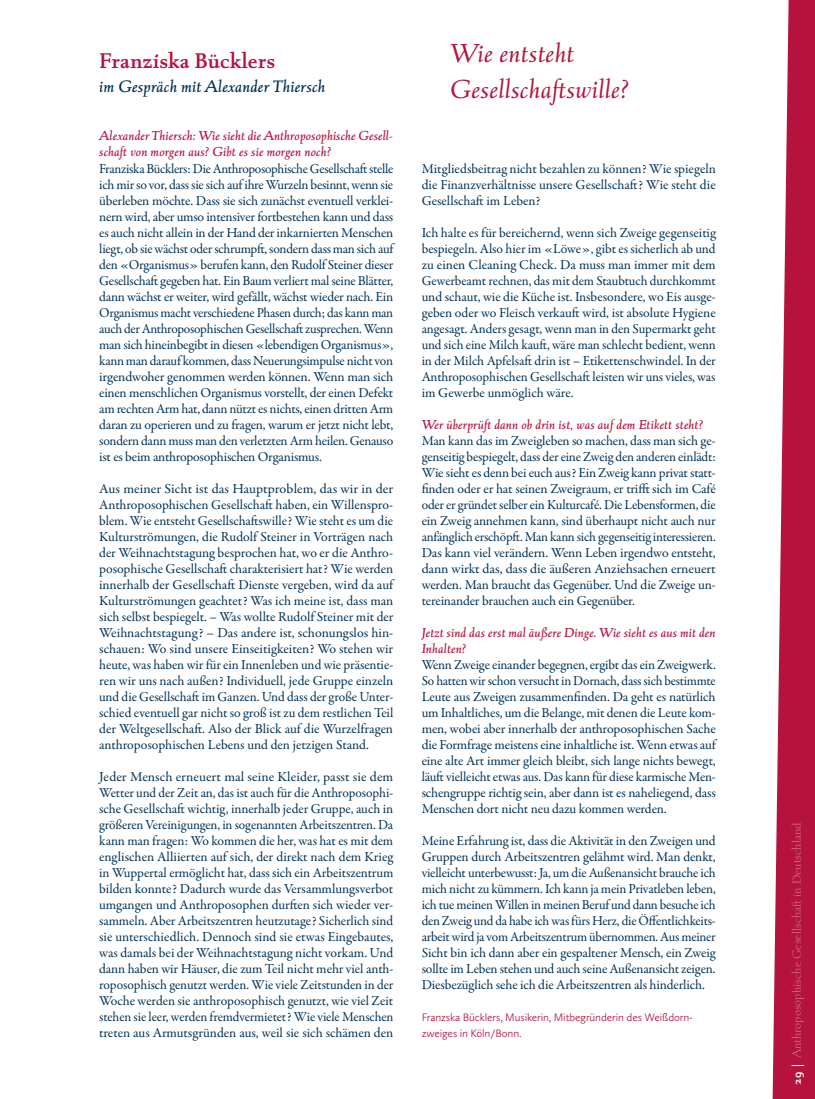
<style>
.page{position:relative;width:815px;height:1099px;background:#fff}
.page>*{position:absolute;margin:0;border:0;box-sizing:border-box;transform-origin:0 0}
.t1{font:italic 27.5px/35px "Albertan Pro";color:#b5123e}
.t2{font:600 22.5px "Albertan Pro";color:#b5123e}
.t3{font:italic 500 17.5px "Albertan Pro";color:#003056}
.t4{font:13.75px/16px "Garamond Premr Pro";letter-spacing:-.01em;color:#003056;text-align:justify}
.t5{font:italic 500 13.75px/16px "Albertan Pro";color:#b5123e}
.t6{font:300 12.5px "Albertan Pro";color:#d3718b}
.t7{font:300 11.25px/16px "Calluna Sans";letter-spacing:-.01em;color:#b5123e}
.s1{font-weight:700;color:#fff}
</style>
<div class="page">
<svg style="left:773px;top:0;width:42px;height:1098px;fill:#b5123e"></svg>
<h2 class="t2" style="left:99px;top:46px;width:178px">Franziska Bücklers</h2>
<p class="t3" style="left:99px;top:76px;width:228px">im Gespräch mit Alexander Thiersch</p>
<p class="t5" style="left:99px;top:128px;width:296px">Alexander Thiersch: Wie sieht die Anthroposophische Gesell&shy;schaft von morgen aus? Gibt es sie morgen noch?</p>
<p class="t4" style="left:99px;top:160px;width:296px">Franziska Bücklers: Die Anthroposophische Gesellschaft stelle ich mir so vor, dass sie sich auf ihre Wurzeln besinnt, wenn sie überleben möchte. Dass sie sich zunächst eventuell verklei&shy;nern wird, aber umso intensiver fortbestehen kann und dass es auch nicht allein in der Hand der inkarnierten Menschen liegt, ob sie wächst oder schrumpft, sondern dass man sich auf den «Organismus» berufen kann, den Rudolf Steiner dieser Gesellschaft gegeben hat. Ein Baum verliert mal seine Blätter, dann wächst er weiter, wird gefällt, wächst wieder nach. Ein Organismus macht verschiedene Phasen durch; das kann man auch der Anthroposophischen Gesellschaft zusprechen. Wenn man sich hineinbegibt in diesen «lebendigen Organismus», kann man darauf kommen, dass Neuerungsimpulse nicht von irgendwoher genommen werden können. Wenn man sich einen menschlichen Organismus vorstellt, der einen Defekt am rechten Arm hat, dann nützt es nichts, einen dritten Arm daran zu operieren und zu fragen, warum er jetzt nicht lebt, sondern dann muss man den verletzten Arm heilen. Genauso ist es beim anthroposophischen Organismus.</p>
<p class="t4" style="left:99px;top:480px;width:296px">Aus meiner Sicht ist das Hauptproblem, das wir in der Anthroposophischen Gesellschaft haben, ein Willenspro&shy;blem. Wie entsteht Gesellschaftswille? Wie steht es um die Kulturströmungen, die Rudolf Steiner in Vorträgen nach der Weihnachtstagung besprochen hat, wo er die Anthro&shy;posophische Gesellschaft charakterisiert hat? Wie werden innerhalb der Gesellschaft Dienste vergeben, wird da auf Kulturströmungen geachtet? Was ich meine ist, dass man sich selbst bespiegelt. – Was wollte Rudolf Steiner mit der Weihnachtstagung? – Das andere ist, schonungslos hin&shy;schauen: Wo sind unsere Einseitigkeiten? Wo stehen wir heute, was haben wir für ein Innenleben und wie präsentie&shy;ren wir uns nach außen? Individuell, jede Gruppe einzeln und die Gesellschaft im Ganzen. Und dass der große Unter&shy;schied eventuell gar nicht so groß ist zu dem restlichen Teil der Weltgesellschaft. Also der Blick auf die Wurzelfragen anthroposophischen Lebens und den jetzigen Stand.</p>
<p class="t4" style="left:99px;top:768px;width:296px">Jeder Mensch erneuert mal seine Kleider, passt sie dem Wetter und der Zeit an, das ist auch für die Anthroposophi&shy;sche Gesellschaft wichtig, innerhalb jeder Gruppe, auch in größeren Vereinigungen, in sogenannten Arbeitszentren. Da kann man fragen: Wo kommen die her, was hat es mit dem englischen Alliierten auf sich, der direkt nach dem Krieg in Wuppertal ermöglicht hat, dass sich ein Arbeitszentrum bilden konnte? Dadurch wurde das Versammlungsverbot umgangen und Anthroposophen durften sich wieder ver&shy;sammeln. Aber Arbeitszentren heutzutage? Sicherlich sind sie unterschiedlich. Dennoch sind sie etwas Eingebautes, was damals bei der Weihnachtstagung nicht vorkam. Und dann haben wir Häuser, die zum Teil nicht mehr viel anth&shy;roposophisch genutzt werden. Wie viele Zeitstunden in der Woche werden sie anthroposophisch genutzt, wie viel Zeit stehen sie leer, werden fremdvermietet? Wie viele Menschen treten aus Armutsgründen aus, weil sie sich schämen den</p>
<h1 class="t1" style="left:450px;top:36px;width:180px">Wie entsteht<br>Gesellschaftswille?</h1>
<p class="t4" style="left:422px;top:160px;width:296px">Mitgliedsbeitrag nicht bezahlen zu können? Wie spiegeln die Finanzverhältnisse unsere Gesellschaft? Wie steht die Gesellschaft im Leben?</p>
<p class="t4" style="left:422px;top:224px;width:296px">Ich halte es für bereichernd, wenn sich Zweige gegenseitig bespiegeln. Also hier im «Löwe», gibt es sicherlich ab und zu einen Cleaning Check. Da muss man immer mit dem Gewerbeamt rechnen, das mit dem Staubtuch durchkommt und schaut, wie die Küche ist. Insbesondere, wo Eis ausge&shy;geben oder wo Fleisch verkauft wird, ist absolute Hygiene angesagt. Anders gesagt, wenn man in den Supermarkt geht und sich eine Milch kauft, wäre man schlecht bedient, wenn in der Milch Apfelsaft drin ist – Etikettenschwindel. In der Anthroposophischen Gesellschaft leisten wir uns vieles, was im Gewerbe unmöglich wäre.</p>
<p class="t5" style="left:422px;top:416px;width:283px">Wer überprüft dann ob drin ist, was auf dem Etikett steht?</p>
<p class="t4" style="left:422px;top:432px;width:296px">Man kann das im Zweigleben so machen, dass man sich ge&shy;genseitig bespiegelt, dass der eine Zweig den anderen einlädt:<br>Wie sieht es denn bei euch aus? Ein Zweig kann privat statt&shy;finden oder er hat seinen Zweigraum, er trifft sich im Café oder er gründet selber ein Kulturcafé. Die Lebensformen, die ein Zweig annehmen kann, sind überhaupt nicht auch nur anfänglich erschöpft. Man kann sich gegenseitig interessieren.<br>Das kann viel verändern. Wenn Leben irgendwo entsteht, dann wirkt das, dass die äußeren Anziehsachen erneuert werden. Man braucht das Gegenüber. Und die Zweige un&shy;tereinander brauchen auch ein Gegenüber.</p>
<p class="t5" style="left:422px;top:624px;width:296px">Jetzt sind das erst mal äußere Dinge. Wie sieht es aus mit den<br>Inhalten?</p>
<p class="t4" style="left:422px;top:656px;width:296px">Wenn Zweige einander begegnen, ergibt das ein Zweigwerk.<br>So hatten wir schon versucht in Dornach, dass sich bestimmte Leute aus Zweigen zusammenfinden. Da geht es natürlich um Inhaltliches, um die Belange, mit denen die Leute kom&shy;men, wobei aber innerhalb der anthroposophischen Sache die Formfrage meistens eine inhaltliche ist. Wenn etwas auf eine alte Art immer gleich bleibt, sich lange nichts bewegt, läuft vielleicht etwas aus. Das kann für diese karmische Men&shy;schengruppe richtig sein, aber dann ist es naheliegend, dass Menschen dort nicht neu dazu kommen werden.</p>
<p class="t4" style="left:422px;top:832px;width:296px">Meine Erfahrung ist, dass die Aktivität in den Zweigen und Gruppen durch Arbeitszentren gelähmt wird. Man denkt, vielleicht unterbewusst: Ja, um die Außenansicht brauche ich mich nicht zu kümmern. Ich kann ja mein Privatleben leben, ich tue meinen Willen in meinen Beruf und dann besuche ich den Zweig und da habe ich was fürs Herz, die Öffentlichkeits&shy;arbeit wird ja vom Arbeitszentrum übernommen. Aus meiner Sicht bin ich dann aber ein gespaltener Mensch, ein Zweig sollte im Leben stehen und auch seine Außenansicht zeigen.<br>Diesbezüglich sehe ich die Arbeitszentren als hinderlich.</p>
<p class="t7" style="left:422px;top:1009px;width:273px">Franzska Bücklers, Musikerin, Mitbegründerin des Weißdorn&shy;zweiges in Köln/Bonn.</p>
<p class="t6" style="left:789px;top:1084px;width:264px;rotate:-90deg"><span class="s1">29 |</span> Anthroposophische Gesellschaft in Deutschland</p>
</div>
